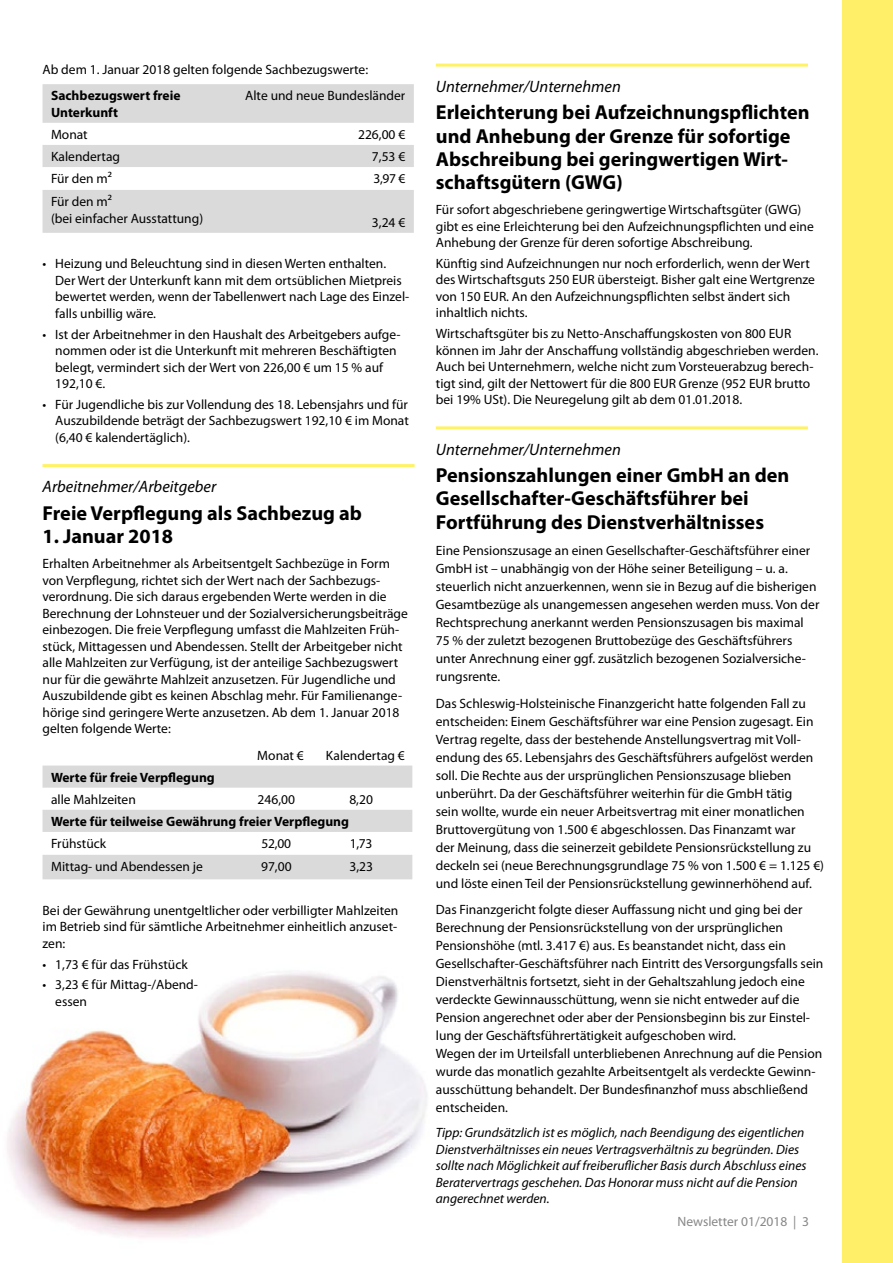
<style>
.page{position:relative;width:893px;height:1263px;background:#fff}
.page>*{position:absolute;margin:0;border:0;box-sizing:border-box;transform-origin:0 0}
.t1{font:700 20.25px/23.2px "Myriad Pro";color:#000}
.t2{font:italic 16.5px "Myriad Pro";color:#000}
.t3{font:13.5px/16.5px "Myriad Pro";color:#000}
.t4{font:italic 13.5px/16.5px "Myriad Pro";color:#000}
.t5{font:700 13.5px/16.5px "Myriad Pro";color:#000}
.t6{font:13.5px "Myriad Pro";color:#878787}
</style>
<div class="page">
<div style="left:842px;top:0;width:51px;height:1263px;background:#ffef68"></div>
<img style="left:7px;top:972px;width:420px;height:266px">
<svg style="left:43px;top:84px;width:371px;height:149px;fill:#dadada"></svg>
<hr style="left:43px;top:464px;width:372px;height:3px;background:#fff265">
<svg style="left:43px;top:765px;width:369px;height:114px"></svg>
<hr style="left:436px;top:64px;width:372px;height:3px;background:#fff265">
<hr style="left:436px;top:426px;width:372px;height:3px;background:#fff265">
<p class="t3" style="left:43px;top:61px;width:327px">Ab dem 1. Januar 2018 gelten folgende Sachbezugswerte:</p>
<p class="t5" style="left:51px;top:87px;width:131px">Sachbezugswert freie<br>Unterkunft</p>
<p class="t3" style="left:245px;top:87px;width:162px">Alte und neue Bundesländer</p>
<p class="t3" style="left:51px;top:126px;width:38px">Monat</p>
<p class="t3" style="left:358px;top:126px;width:49px">226,00 €</p>
<p class="t3" style="left:51px;top:148px;width:71px">Kalendertag</p>
<p class="t3" style="left:372px;top:148px;width:35px">7,53 €</p>
<p class="t3" style="left:51px;top:170px;width:63px">Für den m²</p>
<p class="t3" style="left:373px;top:170px;width:34px">3,97 €</p>
<p class="t3" style="left:51px;top:193px;width:154px">Für den m²<br>(bei einfacher Ausstattung)</p>
<p class="t3" style="left:372px;top:214px;width:35px">3,24 €</p>
<p class="t3" style="left:55px;top:255px;width:356px;text-indent:-13px">• Heizung und Beleuchtung sind in diesen Werten enthalten.<br>Der Wert der Unterkunft kann mit dem ortsüblichen Mietpreis bewertet werden, wenn der Tabellenwert nach Lage des Einzel&shy;falls unbillig wäre.</p>
<p class="t3" style="left:55px;top:326px;width:347px;text-indent:-13px">• Ist der Arbeitnehmer in den Haushalt des Arbeitgebers aufge&shy;nommen oder ist die Unterkunft mit mehreren Beschäftigten belegt, vermindert sich der Wert von 226,00 € um 15 % auf 192,10 €.</p>
<p class="t3" style="left:55px;top:396px;width:355px;text-align:justify;text-indent:-13px">• Für Jugendliche bis zur Vollendung des 18. Lebensjahrs und für Auszubildende beträgt der Sachbezugswert 192,10 € im Monat (6,40 € kalendertäglich).</p>
<p class="t2" style="left:43px;top:477px;width:175px">Arbeitnehmer/Arbeitgeber</p>
<h1 class="t1" style="left:43px;top:501px;width:321px">Freie Verpflegung als Sachbezug ab</h1>
<h1 class="t1" style="left:43px;top:524px;width:132px">1. Januar 2018</h1>
<p class="t3" style="left:43px;top:555px;width:367px">Erhalten Arbeitnehmer als Arbeitsentgelt Sachbezüge in Form von Verpflegung, richtet sich der Wert nach der Sachbezugs&shy;verordnung. Die sich daraus ergebenden Werte werden in die Berechnung der Lohnsteuer und der Sozialversicherungsbeiträge einbezogen. Die freie Verpflegung umfasst die Mahlzeiten Früh&shy;stück, Mittagessen und Abendessen. Stellt der Arbeitgeber nicht alle Mahlzeiten zur Verfügung, ist der anteilige Sachbezugswert nur für die gewährte Mahlzeit anzusetzen. Für Jugendliche und Auszubildende gibt es keinen Abschlag mehr. Für Familienange&shy;hörige sind geringere Werte anzusetzen. Ab dem 1. Januar 2018 gelten folgende Werte:</p>
<p class="t3" style="left:257px;top:746px;width:48px">Monat €</p>
<p class="t3" style="left:326px;top:746px;width:80px">Kalendertag €</p>
<p class="t5" style="left:51px;top:768px;width:165px">Werte für freie Verpflegung</p>
<p class="t3" style="left:51px;top:791px;width:86px">alle Mahlzeiten</p>
<p class="t3" style="left:258px;top:791px;width:39px">246,00</p>
<p class="t3" style="left:349px;top:791px;width:25px">8,20</p>
<p class="t5" style="left:51px;top:813px;width:299px">Werte für teilweise Gewährung freier Verpflegung</p>
<p class="t3" style="left:51px;top:835px;width:57px">Frühstück</p>
<p class="t3" style="left:262px;top:835px;width:31px">52,00</p>
<p class="t3" style="left:350px;top:835px;width:24px">1,73</p>
<p class="t3" style="left:51px;top:858px;width:153px">Mittag- und Abendessen je</p>
<p class="t3" style="left:261px;top:858px;width:32px">97,00</p>
<p class="t3" style="left:349px;top:858px;width:25px">3,23</p>
<p class="t3" style="left:43px;top:902px;width:357px;text-align:justify">Bei der Gewährung unentgeltlicher oder verbilligter Mahlzeiten im Betrieb sind für sämtliche Arbeitnehmer einheitlich anzuset&shy;zen:</p>
<p class="t3" style="left:43px;top:956px;width:147px">• 1,73 € für das Frühstück</p>
<p class="t3" style="left:55px;top:976px;width:144px;text-indent:-13px">• 3,23 € für Mittag-/Abend&shy;essen</p>
<p class="t2" style="left:436px;top:76px;width:186px">Unternehmer/Unternehmen</p>
<h1 class="t1" style="left:436px;top:100px;width:375px">Erleichterung bei Aufzeichnungspflichten und Anhebung der Grenze für sofortige Abschreibung bei geringwertigen Wirt&shy;schaftsgütern (GWG)</h1>
<p class="t3" style="left:436px;top:201px;width:379px">Für sofort abgeschriebene geringwertige Wirtschaftsgüter (GWG) gibt es eine Erleichterung bei den Aufzeichnungspflichten und eine<br>Anhebung der Grenze für deren sofortige Abschreibung.</p>
<p class="t3" style="left:436px;top:255px;width:381px">Künftig sind Aufzeichnungen nur noch erforderlich, wenn der Wert des Wirtschaftsguts 250 EUR übersteigt. Bisher galt eine Wertgrenze von 150 EUR. An den Aufzeichnungspflichten selbst ändert sich inhaltlich nichts.</p>
<p class="t3" style="left:436px;top:325px;width:384px">Wirtschaftsgüter bis zu Netto-Anschaffungskosten von 800 EUR können im Jahr der Anschaffung vollständig abgeschrieben werden.<br>Auch bei Unternehmern, welche nicht zum Vorsteuerabzug berech&shy;tigt sind, gilt der Nettowert für die 800 EUR Grenze (952 EUR brutto bei 19% USt). Die Neuregelung gilt ab dem 01.01.2018.</p>
<p class="t2" style="left:436px;top:439px;width:186px">Unternehmer/Unternehmen</p>
<h1 class="t1" style="left:436px;top:463px;width:355px">Pensionszahlungen einer GmbH an den<br>Gesellschafter-Geschäftsführer bei<br>Fortführung des Dienstverhältnisses</h1>
<p class="t3" style="left:436px;top:541px;width:385px;line-height:18px">Eine Pensionszusage an einen Gesellschafter-Geschäftsführer einer GmbH ist – unabhängig von der Höhe seiner Beteiligung – u. a. steuerlich nicht anzuerkennen, wenn sie in Bezug auf die bisherigen Gesamtbezüge als unangemessen angesehen werden muss. Von der Rechtsprechung anerkannt werden Pensionszusagen bis maximal 75 % der zuletzt bezogenen Bruttobezüge des Geschäftsführers unter Anrechnung einer ggf. zusätzlich bezogenen Sozialversiche&shy;rungsrente.</p>
<p class="t3" style="left:436px;top:694px;width:390px;line-height:18px">Das Schleswig-Holsteinische Finanzgericht hatte folgenden Fall zu entscheiden: Einem Geschäftsführer war eine Pension zugesagt. Ein Vertrag regelte, dass der bestehende Anstellungsvertrag mit Voll&shy;endung des 65. Lebensjahrs des Geschäftsführers aufgelöst werden soll. Die Rechte aus der ursprünglichen Pensionszusage blieben unberührt. Da der Geschäftsführer weiterhin für die GmbH tätig<br>sein wollte, wurde ein neuer Arbeitsvertrag mit einer monatlichen Bruttovergütung von 1.500 € abgeschlossen. Das Finanzamt war<br>der Meinung, dass die seinerzeit gebildete Pensionsrückstellung zu deckeln sei (neue Berechnungsgrundlage 75 % von 1.500 € = 1.125 €) und löste einen Teil der Pensionsrückstellung gewinnerhöhend auf.</p>
<p class="t3" style="left:436px;top:900px;width:389px;line-height:18px">Das Finanzgericht folgte dieser Auffassung nicht und ging bei der Berechnung der Pensionsrückstellung von der ursprünglichen Pensionshöhe (mtl. 3.417 €) aus. Es beanstandet nicht, dass ein Gesellschafter-Geschäftsführer nach Eintritt des Versorgungsfalls sein Dienstverhältnis fortsetzt, sieht in der Gehaltszahlung jedoch eine verdeckte Gewinnausschüttung, wenn sie nicht entweder auf die Pension angerechnet oder aber der Pensionsbeginn bis zur Einstel&shy;lung der Geschäftsführertätigkeit aufgeschoben wird.<br>Wegen der im Urteilsfall unterbliebenen Anrechnung auf die Pension wurde das monatlich gezahlte Arbeitsentgelt als verdeckte Gewinn&shy;ausschüttung behandelt. Der Bundesfinanzhof muss abschließend entscheiden.</p>
<p class="t4" style="left:436px;top:1124px;width:372px">Tipp: Grundsätzlich ist es möglich, nach Beendigung des eigentlichen Dienstverhältnisses ein neues Vertragsverhältnis zu begründen. Dies sollte nach Möglichkeit auf freiberuflicher Basis durch Abschluss eines Beratervertrags geschehen. Das Honorar muss nicht auf die Pension angerechnet werden.</p>
<p class="t6" style="left:677px;top:1213px;width:133px">Newsletter 01/2018 | 3</p>
</div>
